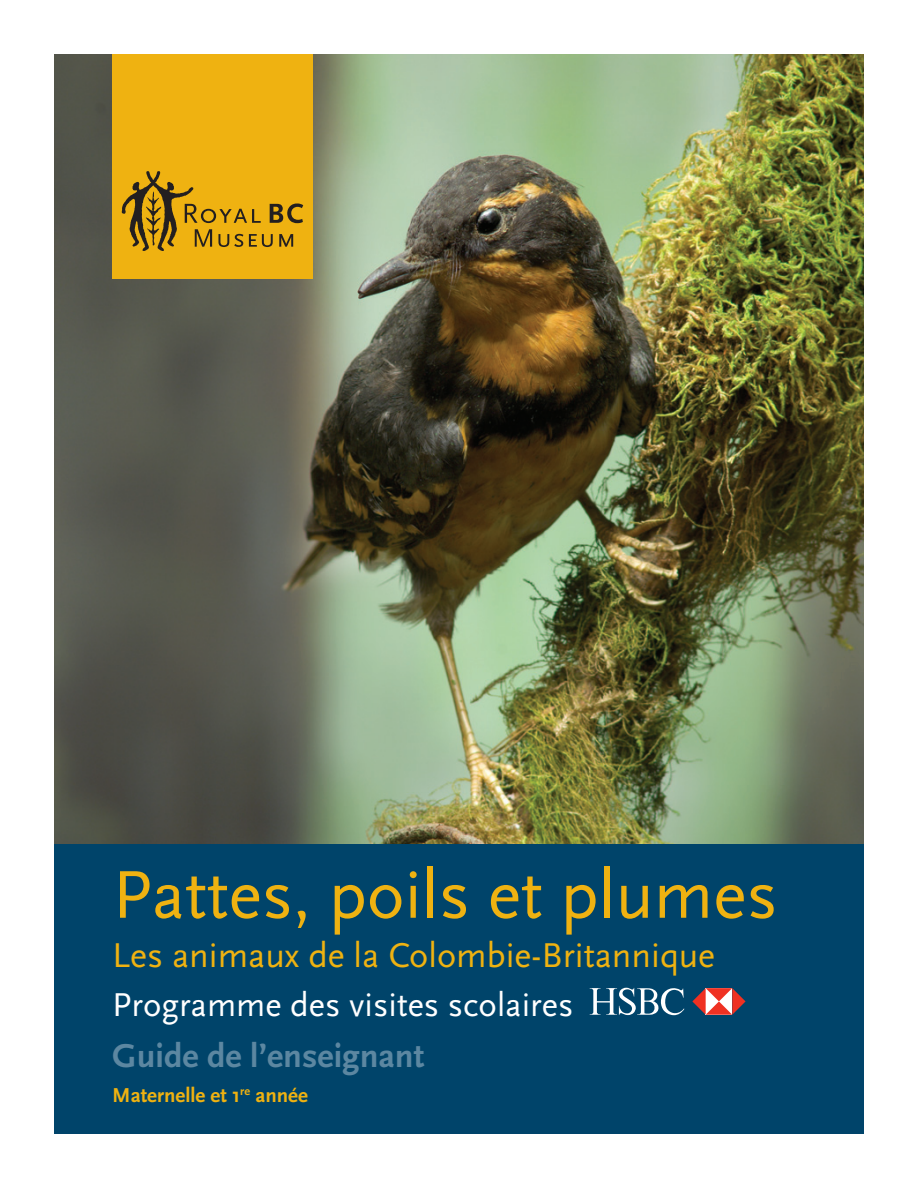
<style>
.page{position:relative;width:918px;height:1188px;background:#fff}
.page>*{position:absolute;margin:0;border:0;box-sizing:border-box;transform-origin:0 0}
.t1{font:70.5px "Scala Sans";color:#efb211}
.t2{font:36px "Scala Sans";color:#efb211}
.t3{font:34.5px "Scala Sans";color:#fff}
.t4{font:700 34.5px "Scala Sans";color:#5c87a1}
.t5{font:700 21px "Scala Sans";color:#efb211}
</style>
<div class="page">
<img style="left:54px;top:54px;width:810px;height:790px">
<div style="left:54px;top:844px;width:810px;height:290px;background:#00446a"></div>
<div style="left:112px;top:54px;width:201px;height:224px;background:#efb211"></div>
<svg style="left:122px;top:171px;width:181px;height:80px"></svg>
<svg style="left:590px;top:988px;width:94px;height:27px"></svg>
<svg style="left:692px;top:988px;width:54px;height:27px"></svg>
<h1 class="t1" style="left:112px;top:853px;width:667px">Pattes, poils et plumes</h1>
<p class="t2" style="left:112px;top:933px;width:604px">Les animaux de la Colombie-Britannique</p>
<p class="t3" style="left:112px;top:984px;width:463px">Programme des visites scolaires</p>
<p class="t4" style="left:112px;top:1036px;width:314px">Guide de l’enseignant</p>
<p class="t5" style="left:112px;top:1083px;width:197px">Maternelle et 1<sup>re</sup> année</p>
</div>
